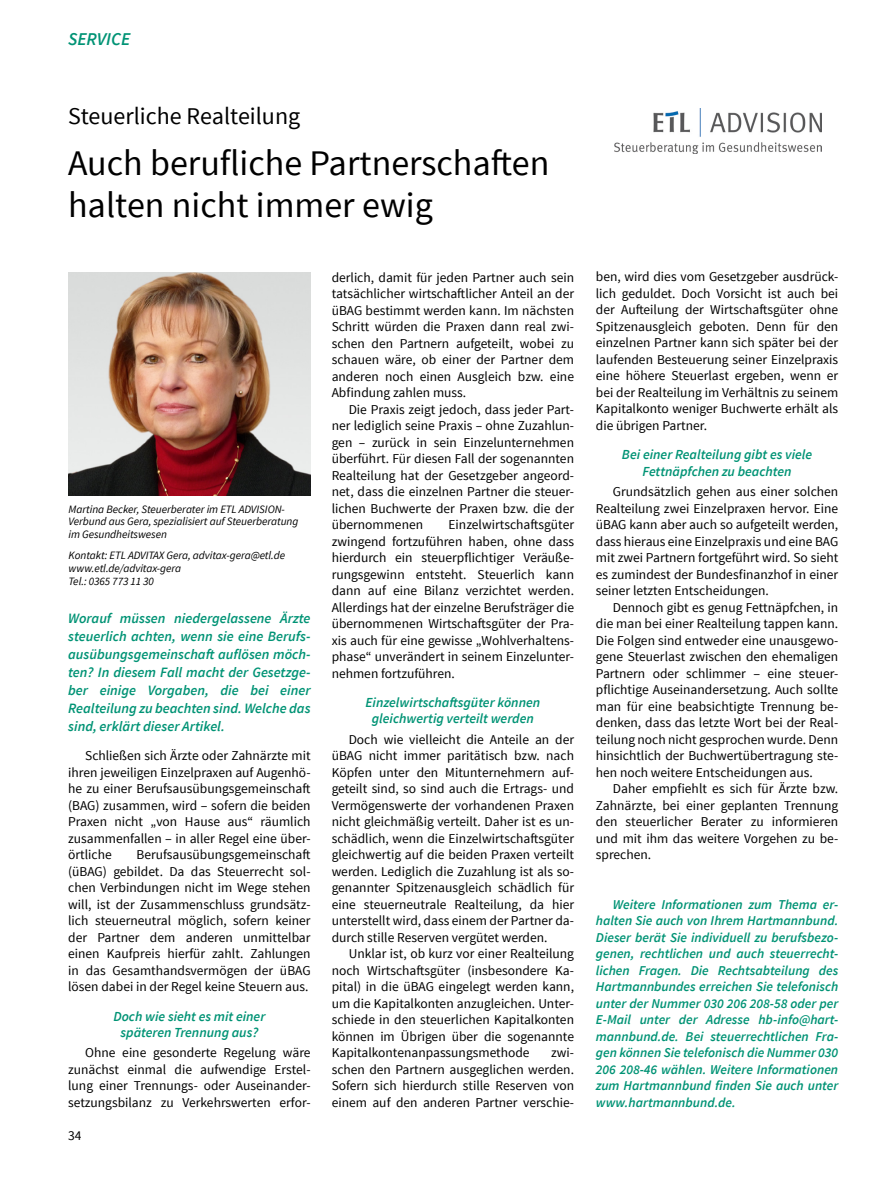
<style>
.page{position:relative;width:893px;height:1191px;background:#fff}
.page>*{position:absolute;margin:0;border:0;box-sizing:border-box;transform-origin:0 0}
.t1{font:36px/42px "Source Sans Pro";color:#000}
.t2{font:24px "Source Sans Pro";color:#000}
.t3{font:italic 600 18px "Source Sans Pro";color:#009375}
.t4{font:italic 600 14.25px/18px "Source Sans Pro";color:#009375;text-align:justify}
.t5{font:italic 600 13.8px/16.5px "Source Sans Pro";color:#009375;text-align:center}
.t6{font:13.5px/16.5px "Source Sans Pro";color:#000;text-align:justify}
.t7{font:italic 600 13.5px/16.5px "Source Sans Pro";color:#009375;text-align:justify}
.t8{font:italic 11.25px/12.8px "Source Sans Pro";letter-spacing:-.005em;color:#000}
</style>
<div class="page">
<img style="left:615px;top:109px;width:207px;height:44px">
<img style="left:68px;top:272px;width:242px;height:224px">
<h3 class="t3" style="left:68px;top:28px;width:64px">Service</h3>
<h2 class="t2" style="left:68px;top:101px;width:234px">Steuerliche Realteilung</h2>
<h1 class="t1" style="left:68px;top:142px;width:483px">Auch berufliche Partnerschaften halten nicht immer ewig</h1>
<p class="t8" style="left:69px;top:502px;width:231px">Martina Becker, Steuerberater im ETL ADVISION-<br>Verbund aus Gera, spezialisiert auf Steuerberatung im Gesundheitswesen</p>
<p class="t8" style="left:69px;top:549px;width:218px">Kontakt: ETL ADVITAX Gera, advitax-gera@etl.de www.etl.de/advitax-gera<br>Tel.: 0365 773 11 30</p>
<p class="t4" style="left:68px;top:609px;width:244px">Worauf müssen niedergelassene Ärzte steuerlich achten, wenn sie eine Berufs&shy;ausübungsgemeinschaft auflösen möch&shy;ten? In diesem Fall macht der Gesetzge&shy;ber einige Vorgaben, die bei einer Realteilung zu beachten sind. Welche das sind, erklärt dieser Artikel.</p>
<p class="t6" style="left:68px;top:747px;width:244px;text-indent:17px">Schließen sich Ärzte oder Zahnärzte mit ihren jeweiligen Einzelpraxen auf Augenhö&shy;he zu einer Berufsausübungsgemeinschaft (BAG) zusammen, wird ‒ sofern die beiden Praxen nicht „von Hause aus“ räumlich zusammenfallen ‒ in aller Regel eine über&shy;örtliche</p>
<p class="t6" style="left:68px;top:846px;width:244px;text-indent:68px">Berufsausübungsgemeinschaft (üBAG) gebildet. Da das Steuerrecht sol&shy;chen Verbindungen nicht im Wege stehen will, ist der Zusammenschluss grundsätz&shy;lich steuerneutral möglich, sofern keiner der Partner dem anderen unmittelbar einen Kaufpreis hierfür zahlt. Zahlungen in das Gesamthandsvermögen der üBAG lösen dabei in der Regel keine Steuern aus.</p>
<p class="t5" style="left:113px;top:1007px;width:153px">Doch wie sieht es mit einer späteren Trennung aus?</p>
<p class="t6" style="left:68px;top:1044px;width:244px;text-indent:17px">Ohne eine gesonderte Regelung wäre zunächst einmal die aufwendige Erstel&shy;lung einer Trennungs- oder Auseinander&shy;setzungsbilanz zu Verkehrswerten erfor-</p>
<p class="t6" style="left:68px;top:1127px;width:15px">34</p>
<p class="t6" style="left:332px;top:269px;width:244px">derlich, damit für jeden Partner auch sein tatsächlicher wirtschaftlicher Anteil an der üBAG bestimmt werden kann. Im nächsten Schritt würden die Praxen dann real zwi&shy;schen den Partnern aufgeteilt, wobei zu schauen wäre, ob einer der Partner dem anderen noch einen Ausgleich bzw. eine Abfindung zahlen muss.</p>
<p class="t6" style="left:332px;top:401px;width:244px;text-indent:17px">Die Praxis zeigt jedoch, dass jeder Part&shy;ner lediglich seine Praxis – ohne Zuzahlun&shy;gen – zurück in sein Einzelunternehmen überführt. Für diesen Fall der sogenannten Realteilung hat der Gesetzgeber angeord&shy;net, dass die einzelnen Partner die steuer&shy;lichen Buchwerte der Praxen bzw. die der übernommenen</p>
<p class="t6" style="left:332px;top:516px;width:244px;text-indent:117px">Einzelwirtschaftsgüter zwingend fortzuführen haben, ohne dass hierdurch ein steuerpflichtiger Veräuße&shy;rungsgewinn entsteht. Steuerlich kann dann auf eine Bilanz verzichtet werden.<br>Allerdings hat der einzelne Berufsträger die übernommenen Wirtschaftsgüter der Pra&shy;xis auch für eine gewisse „Wohlverhaltens&shy;phase“ unverändert in seinem Einzelunter&shy;nehmen fortzuführen.</p>
<p class="t5" style="left:365px;top:694px;width:176px">Einzelwirtschaftsgüter können gleichwertig verteilt werden</p>
<p class="t6" style="left:332px;top:731px;width:244px;text-indent:17px">Doch wie vielleicht die Anteile an der üBAG nicht immer paritätisch bzw. nach Köpfen unter den Mitunternehmern auf&shy;geteilt sind, so sind auch die Ertrags- und Vermögenswerte der vorhandenen Praxen nicht gleichmäßig verteilt. Daher ist es un&shy;schädlich, wenn die Einzelwirtschaftsgüter gleichwertig auf die beiden Praxen verteilt werden. Lediglich die Zuzahlung ist als so&shy;genannter Spitzenausgleich schädlich für eine steuerneutrale Realteilung, da hier unterstellt wird, dass einem der Partner da&shy;durch stille Reserven vergütet werden.</p>
<p class="t6" style="left:332px;top:945px;width:244px;text-indent:17px">Unklar ist, ob kurz vor einer Realteilung noch Wirtschaftsgüter (insbesondere Ka&shy;pital) in die üBAG eingelegt werden kann, um die Kapitalkonten anzugleichen. Unter&shy;schiede in den steuerlichen Kapitalkonten können im Übrigen über die sogenannte Kapitalkontenanpassungsmethode</p>
<p class="t6" style="left:332px;top:1044px;width:244px;text-indent:219px">zwi&shy;schen den Partnern ausgeglichen werden.<br>Sofern sich hierdurch stille Reserven von einem auf den anderen Partner verschie-</p>
<p class="t6" style="left:596px;top:269px;width:244px">ben, wird dies vom Gesetzgeber ausdrück&shy;lich geduldet. Doch Vorsicht ist auch bei der Aufteilung der Wirtschaftsgüter ohne Spitzenausgleich geboten. Denn für den einzelnen Partner kann sich später bei der laufenden Besteuerung seiner Einzelpraxis eine höhere Steuerlast ergeben, wenn er bei der Realteilung im Verhältnis zu seinem Kapitalkonto weniger Buchwerte erhält als die übrigen Partner.</p>
<p class="t5" style="left:622px;top:446px;width:192px">Bei einer Realteilung gibt es viele<br>Fettnäpfchen zu beachten</p>
<p class="t6" style="left:596px;top:483px;width:244px;text-indent:17px">Grundsätzlich gehen aus einer solchen Realteilung zwei Einzelpraxen hervor. Eine üBAG kann aber auch so aufgeteilt werden, dass hieraus eine Einzelpraxis und eine BAG mit zwei Partnern fortgeführt wird. So sieht es zumindest der Bundesfinanzhof in einer seiner letzten Entscheidungen.</p>
<p class="t6" style="left:596px;top:599px;width:244px;text-indent:17px">Dennoch gibt es genug Fettnäpfchen, in die man bei einer Realteilung tappen kann.<br>Die Folgen sind entweder eine unausgewo&shy;gene Steuerlast zwischen den ehemaligen Partnern oder schlimmer ‒ eine steuer&shy;pflichtige Auseinandersetzung. Auch sollte man für eine beabsichtigte Trennung be&shy;denken, dass das letzte Wort bei der Real&shy;teilung noch nicht gesprochen wurde. Denn hinsichtlich der Buchwertübertragung ste&shy;hen noch weitere Entscheidungen aus.</p>
<p class="t6" style="left:596px;top:780px;width:244px;text-indent:17px">Daher empfiehlt es sich für Ärzte bzw.<br>Zahnärzte, bei einer geplanten Trennung den steuerlicher Berater zu informieren und mit ihm das weitere Vorgehen zu be&shy;sprechen.</p>
<p class="t7" style="left:596px;top:896px;width:244px;text-indent:17px">Weitere Informationen zum Thema er&shy;halten Sie auch von Ihrem Hartmannbund.<br>Dieser berät Sie individuell zu berufsbezo&shy;genen, rechtlichen und auch steuerrecht&shy;lichen Fragen. Die Rechtsabteilung des Hartmannbundes erreichen Sie telefonisch unter der Nummer 030 206 208-58 oder per E-Mail unter der Adresse hb-info@hart&shy;mannbund.de. Bei steuerrechtlichen Fra&shy;gen können Sie telefonisch die Nummer 030<br>206 208-46 wählen. Weitere Informationen zum Hartmannbund finden Sie auch unter www.hartmannbund.de.</p>
</div>
